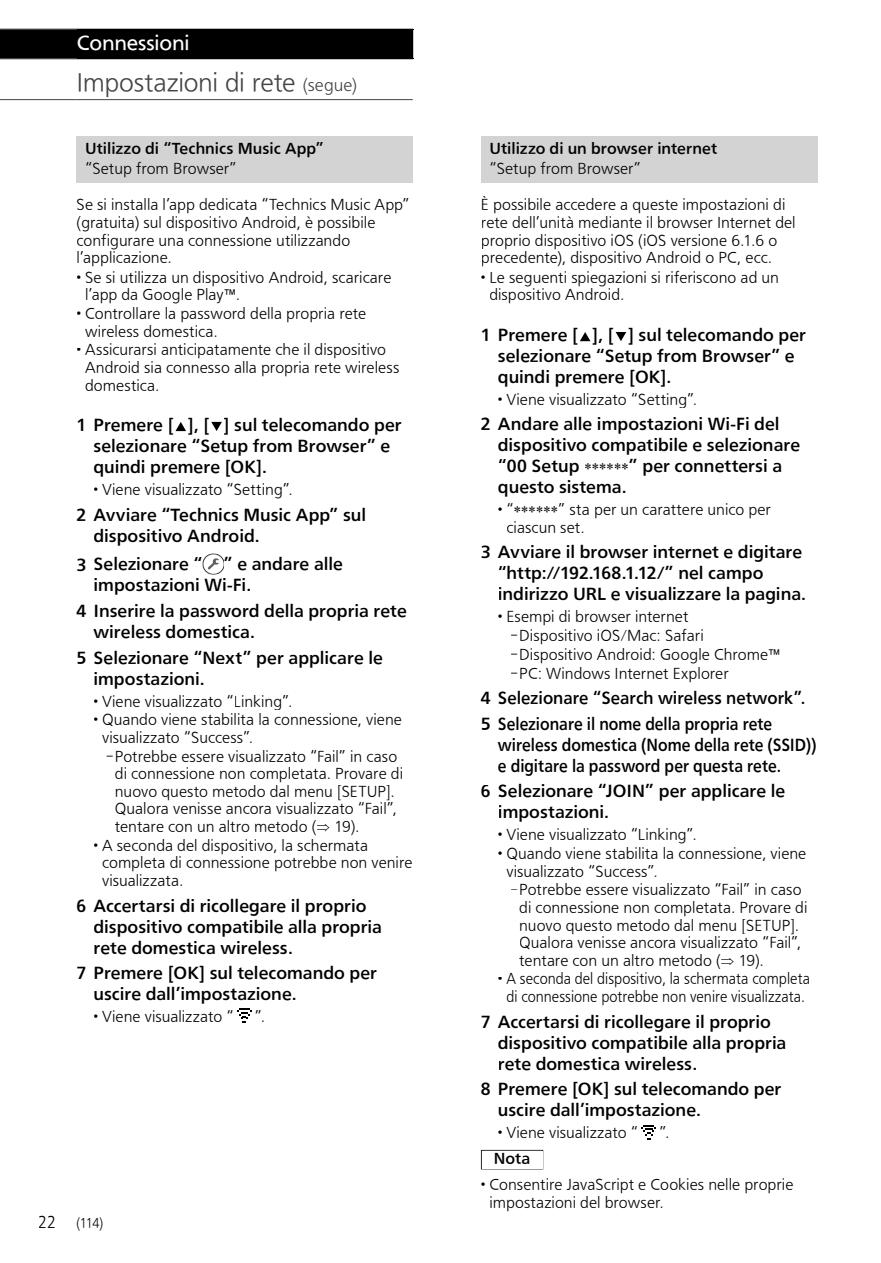
<style>
.page{position:relative;width:881px;height:1263px;background:#fff}
.page>*{position:absolute;margin:0;border:0;box-sizing:border-box;transform-origin:0 0}
.t1{font:22.5px "PUD Sans serif R";letter-spacing:-.015em;color:#434343}
.t2{font:18px "PUD Sans serif M";letter-spacing:-.01em;color:#fff}
.t3{font:15px/21px "PUD Sans serif B";color:#000}
.t4{font:15px/21px "PUD Sans serif B";color:#000;scale:.89 1}
.t5{font:15px "PUD Sans serif R";color:#000;scale:.9 1}
.t6{font:13.5px/17.5px "PUD Sans serif R";color:#000}
.t7{font:13.5px/17.5px "PUD Sans serif R";color:#000;text-align:center;scale:.91 1}
.t8{font:13.5px "PUD Sans serif B";color:#000}
.t9{font:12px "PUD Sans serif R";color:#000;scale:.9 1}
.s1{font-size:15px}
.s2{font-family:"Arial"}
.s3{font-family:"PUD Sans serif M"}
.s4{font-family:"Times New Roman";font-size:15.6px}
</style>
<div class="page">
<div style="left:0;top:29px;width:413px;height:30px;background:#000"></div>
<hr style="left:77px;top:58px;width:336px;height:1px;background:#000">
<hr style="left:0;top:99px;width:76px;height:1px;background:#434343">
<hr style="left:76px;top:99px;width:336px;height:1px;background:#434343">
<div style="left:480px;top:136px;width:336px;height:47px;background:#d3d3d3"></div>
<svg style="left:580px;top:332px;width:10px;height:9px"></svg>
<svg style="left:615px;top:332px;width:11px;height:9px"></svg>
<svg style="left:641px;top:1125px;width:14px;height:15px"></svg>
<svg style="left:480px;top:1150px;width:63px;height:19px"></svg>
<div style="left:481px;top:1151px;width:61px;height:18px;background:#fff"></div>
<div style="left:76px;top:136px;width:336px;height:47px;background:#d3d3d3"></div>
<svg style="left:175px;top:422px;width:11px;height:9px"></svg>
<svg style="left:211px;top:422px;width:11px;height:9px"></svg>
<img style="left:202px;top:553px;width:22px;height:22px">
<svg style="left:237px;top:1008px;width:15px;height:15px"></svg>
<h2 class="t2" style="left:77px;top:34px;width:114px">Connessioni</h2>
<h1 class="t1" style="left:76px;top:71px;width:282px">Impostazioni di rete <span class="s1">(segue)</span></h1>
<p class="t8" style="left:85px;top:142px;width:240px">Utilizzo di “Technics Music App”</p>
<p class="t6" style="left:85px;top:159px;width:153px">“Setup from Browser”</p>
<p class="t6" style="left:76px;top:196px;width:334px">Se si installa l’app dedicata “Technics Music App” (gratuita) sul dispositivo Android, è possibile configurare una connessione utilizzando l’applicazione.</p>
<p class="t6" style="left:85px;top:268px;width:308px;text-indent:-9px"><span class="s2">•</span> Se si utilizza un dispositivo Android, scaricare l’app da Google Play<span class="s2">™</span>.</p>
<p class="t6" style="left:85px;top:304px;width:282px;text-indent:-9px"><span class="s2">•</span> Controllare la password della propria rete wireless domestica.</p>
<p class="t6" style="left:85px;top:341px;width:315px;text-indent:-9px"><span class="s2">•</span> Assicurarsi anticipatamente che il dispositivo<br>Android sia connesso alla propria rete wireless domestica.</p>
<p class="t3" style="left:94px;top:414px;width:309px;text-indent:-17px">1 Premere [ ], [ ] sul telecomando per selezionare “Setup from Browser” e quindi premere [OK].</p>
<p class="t6" style="left:94px;top:480px;width:201px"><span class="s2">•</span> Viene visualizzato “Setting”.</p>
<p class="t3" style="left:94px;top:504px;width:274px;text-indent:-17px">2 Avviare “Technics Music App” sul dispositivo Android.</p>
<p class="t3" style="left:76px;top:554px;width:127px">3 Selezionare “</p>
<p class="t3" style="left:94px;top:554px;width:251px;text-indent:130px">” e andare alle impostazioni Wi-Fi.</p>
<p class="t3" style="left:94px;top:600px;width:314px;text-indent:-17px">4 Inserire la password della propria rete wireless domestica.</p>
<p class="t3" style="left:94px;top:647px;width:290px;text-indent:-17px">5 Selezionare “Next” per applicare le impostazioni.</p>
<p class="t6" style="left:94px;top:692px;width:200px"><span class="s2">•</span> Viene visualizzato “Linking”.</p>
<p class="t6" style="left:102px;top:711px;width:301px;text-indent:-9px"><span class="s2">•</span> Quando viene stabilita la connessione, viene visualizzato “Success”.</p>
<p class="t6" style="left:115px;top:747px;width:289px;text-indent:-9px"><span class="s3">-</span>Potrebbe essere visualizzato “Fail” in caso di connessione non completata. Provare di nuovo questo metodo dal menu [SETUP].<br>Qualora venisse ancora visualizzato “Fail”, tentare con un altro metodo (</p>
<p class="t6" style="left:334px;top:817px;width:27px">19).</p>
<p class="t6" style="left:102px;top:836px;width:312px;text-indent:-9px"><span class="s2">•</span> A seconda del dispositivo, la schermata completa di connessione potrebbe non venire visualizzata.</p>
<p class="t3" style="left:94px;top:895px;width:290px;text-indent:-17px">6 Accertarsi di ricollegare il proprio dispositivo compatibile alla propria rete domestica wireless.</p>
<p class="t3" style="left:94px;top:962px;width:285px;text-indent:-17px">7 Premere [OK] sul telecomando per uscire dall’impostazione.</p>
<p class="t6" style="left:94px;top:1007px;width:141px"><span class="s2">•</span> Viene visualizzato “</p>
<p class="t6" style="left:255px;top:1007px;width:12px">”.</p>
<p class="t5" style="left:38px;top:1214px;width:21px">22</p>
<p class="t9" style="left:76px;top:1216px;width:31px">(114)</p>
<p class="t8" style="left:489px;top:142px;width:229px">Utilizzo di un browser internet</p>
<p class="t6" style="left:489px;top:159px;width:153px">“Setup from Browser”</p>
<p class="t6" style="left:480px;top:196px;width:316px">È possibile accedere a queste impostazioni di rete dell’unità mediante il browser Internet del proprio dispositivo iOS (iOS versione 6.1.6 o precedente), dispositivo Android o PC, ecc.</p>
<p class="t6" style="left:489px;top:268px;width:291px;text-indent:-9px"><span class="s2">•</span> Le seguenti spiegazioni si riferiscono ad un dispositivo Android.</p>
<p class="t3" style="left:497px;top:324px;width:309px;text-indent:-17px">1 Premere [ ], [ ] sul telecomando per selezionare “Setup from Browser” e quindi premere [OK].</p>
<p class="t6" style="left:497px;top:390px;width:201px"><span class="s2">•</span> Viene visualizzato “Setting”.</p>
<p class="t3" style="left:497px;top:413px;width:303px;text-indent:-17px">2 Andare alle impostazioni Wi-Fi del dispositivo compatibile e selezionare “00 Setup <span class="s4">******</span>” per connettersi a questo sistema.</p>
<p class="t6" style="left:506px;top:500px;width:266px;text-indent:-9px"><span class="s2">•</span> “<span class="s4">******</span>” sta per un carattere unico per ciascun set.</p>
<p class="t3" style="left:497px;top:541px;width:309px;text-indent:-17px">3 Avviare il browser internet e digitare “http://192.168.1.12/” nel campo indirizzo URL e visualizzare la pagina.</p>
<p class="t6" style="left:510px;top:607px;width:271px;line-height:18.9px;text-indent:-13px"><span class="s2">•</span> Esempi di browser internet<br><span class="s3">-</span>Dispositivo iOS/Mac: Safari <span class="s3">-</span>Dispositivo Android: Google Chrome<span class="s2">™ </span><span class="s3">-</span>PC: Windows Internet Explorer</p>
<p class="t3" style="left:480px;top:685px;width:326px;line-height:25.7px">4 Selezionare “Search wireless network”.<br>5 Selezionare il nome della propria rete</p>
<p class="t4" style="left:497px;top:734px;width:359px">wireless domestica (Nome della rete (SSID)) e digitare la password per questa rete.</p>
<p class="t3" style="left:497px;top:781px;width:289px;text-indent:-17px">6 Selezionare “JOIN” per applicare le impostazioni.</p>
<p class="t6" style="left:497px;top:826px;width:200px"><span class="s2">•</span> Viene visualizzato “Linking”.</p>
<p class="t6" style="left:506px;top:844px;width:301px;text-indent:-9px"><span class="s2">•</span> Quando viene stabilita la connessione, viene visualizzato “Success”.</p>
<p class="t6" style="left:519px;top:881px;width:289px;text-indent:-9px"><span class="s3">-</span>Potrebbe essere visualizzato “Fail” in caso di connessione non completata. Provare di nuovo questo metodo dal menu [SETUP].<br>Qualora venisse ancora visualizzato “Fail”, tentare con un altro metodo (</p>
<p class="t6" style="left:738px;top:951px;width:27px">19).</p>
<p class="t7" style="left:497px;top:970px;width:344px"><span class="s2">•</span> A seconda del dispositivo, la schermata completa di connessione potrebbe non venire visualizzata.</p>
<p class="t3" style="left:497px;top:1011px;width:290px;text-indent:-17px">7 Accertarsi di ricollegare il proprio dispositivo compatibile alla propria rete domestica wireless.</p>
<p class="t3" style="left:497px;top:1078px;width:285px;text-indent:-17px">8 Premere [OK] sul telecomando per uscire dall’impostazione.</p>
<p class="t6" style="left:497px;top:1124px;width:141px"><span class="s2">•</span> Viene visualizzato “</p>
<p class="t6" style="left:659px;top:1124px;width:12px">”.</p>
<p class="t8" style="left:493px;top:1152px;width:38px">Nota</p>
<p class="t6" style="left:489px;top:1175px;width:305px;text-indent:-9px"><span class="s2">•</span> Consentire JavaScript e Cookies nelle proprie impostazioni del browser.</p>
</div>
